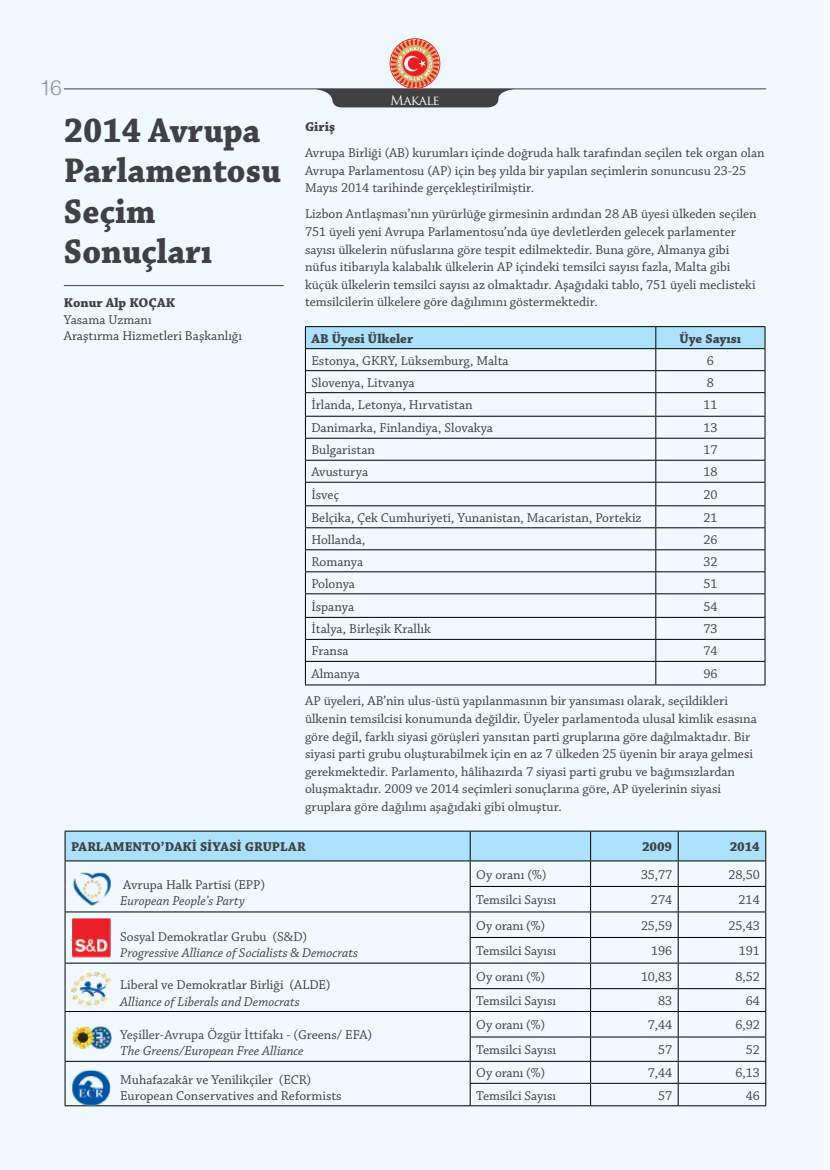
<style>
.page{position:relative;width:830px;height:1170px;background:#fff}
.page>*{position:absolute;margin:0;border:0;box-sizing:border-box;transform-origin:0 0}
.t1{font:700 36px/40.5px "Chaparral Pro";color:#414042;scale:.95 1}
.t2{font:21px "Helvetica X Light";color:#939598}
.t3{font:13.5px/17.5px "Chaparral Pro";color:#414042}
.t4{font:italic 13.5px/16.2px "Chaparral Pro";color:#414042}
.t5{font:700 13.5px "Chaparral Pro";color:#414042}
.t6{font:13.05px "Trajan Pro";letter-spacing:-.05em;color:#fff}
.s1{font-style:normal;color:#474747}
.s2{font-style:normal}
</style>
<div class="page">
<div style="left:0;top:1px;width:828px;height:1168px;background:#eff9fe"></div>
<hr style="left:64px;top:285px;width:219px;height:1px;background:#414042">
<svg style="left:305px;top:326px;width:460px;height:358px"></svg>
<hr style="left:305px;top:684px;width:350px;height:1px;background:#000">
<hr style="left:655px;top:684px;width:110px;height:1px;background:#000">
<hr style="left:65px;top:830px;width:405px;height:1px;background:#000">
<hr style="left:470px;top:830px;width:120px;height:1px;background:#000">
<hr style="left:590px;top:830px;width:87px;height:1px;background:#000">
<hr style="left:677px;top:830px;width:88px;height:1px;background:#000">
<svg style="left:65px;top:831px;width:701px;height:274px"></svg>
<hr style="left:65px;top:1105px;width:405px;height:1px;background:#000">
<hr style="left:470px;top:1105px;width:120px;height:1px;background:#000">
<hr style="left:590px;top:1105px;width:87px;height:1px;background:#000">
<hr style="left:677px;top:1105px;width:88px;height:1px;background:#000">
<img style="left:71px;top:868px;width:41px;height:40px">
<img style="left:71px;top:917px;width:41px;height:41px">
<img style="left:71px;top:969px;width:41px;height:40px">
<img style="left:71px;top:1017px;width:41px;height:40px">
<img style="left:71px;top:1067px;width:41px;height:40px">
<hr style="left:64px;top:89px;width:701px;height:1px;background:#414042">
<svg style="left:315px;top:39px;width:199px;height:68px"></svg>
<h2 class="t2" style="left:39px;top:74px;width:24px">16</h2>
<p class="t6" style="left:390px;top:91px;width:51px">Makale</p>
<h1 class="t1" style="left:64px;top:112px;width:230px">2014 Avrupa<br>Parlamentosu<br>Seçim<br>Sonuçları</h1>
<p class="t5" style="left:64px;top:295px;width:112px">Konur Alp KOÇAK</p>
<p class="t3" style="left:64px;top:312px;width:180px;line-height:16.5px">Yasama Uzmanı<br>Araştırma Hizmetleri Başkanlığı</p>
<p class="t5" style="left:305px;top:119px;width:32px">Giriş</p>
<p class="t3" style="left:305px;top:145px;width:461px">Avrupa Birliği (AB) kurumları içinde doğruda halk tarafından seçilen tek organ olan<br>Avrupa Parlamentosu (AP) için beş yılda bir yapılan seçimlerin sonuncusu 23-25<br>Mayıs 2014 tarihinde gerçekleştirilmiştir.</p>
<p class="t3" style="left:305px;top:206px;width:453px">Lizbon Antlaşması’nın yürürlüğe girmesinin ardından 28 AB üyesi ülkeden seçilen 751 üyeli yeni Avrupa Parlamentosu’nda üye devletlerden gelecek parlamenter sayısı ülkelerin nüfuslarına göre tespit edilmektedir. Buna göre, Almanya gibi nüfus itibarıyla kalabalık ülkelerin AP içindeki temsilci sayısı fazla, Malta gibi küçük ülkelerin temsilci sayısı az olmaktadır. Aşağıdaki tablo, 751 üyeli meclisteki temsilcilerin ülkelere göre dağılımını göstermektedir.</p>
<p class="t5" style="left:311px;top:330px;width:103px">AB Üyesi Ülkeler</p>
<p class="t5" style="left:679px;top:330px;width:63px">Üye Sayısı</p>
<p class="t3" style="left:311px;top:352px;width:199px">Estonya, GKRY, Lüksemburg, Malta</p>
<p class="t3" style="left:706px;top:352px;width:9px">6</p>
<p class="t3" style="left:311px;top:374px;width:105px">Slovenya, Litvanya</p>
<p class="t3" style="left:706px;top:374px;width:9px">8</p>
<p class="t3" style="left:311px;top:397px;width:163px">İrlanda, Letonya, Hırvatistan</p>
<p class="t3" style="left:703px;top:397px;width:16px">11</p>
<p class="t3" style="left:311px;top:419px;width:183px">Danimarka, Finlandiya, Slovakya</p>
<p class="t3" style="left:703px;top:419px;width:16px">13</p>
<p class="t3" style="left:311px;top:441px;width:65px">Bulgaristan</p>
<p class="t3" style="left:703px;top:441px;width:16px">17</p>
<p class="t3" style="left:311px;top:463px;width:58px">Avusturya</p>
<p class="t3" style="left:703px;top:463px;width:16px">18</p>
<p class="t3" style="left:311px;top:486px;width:29px">İsveç</p>
<p class="t3" style="left:703px;top:486px;width:16px">20</p>
<p class="t3" style="left:311px;top:509px;width:331px">Belçika, Çek Cumhuriyeti, Yunanistan, Macaristan, Portekiz</p>
<p class="t3" style="left:703px;top:509px;width:16px">21</p>
<p class="t3" style="left:311px;top:531px;width:55px">Hollanda,</p>
<p class="t3" style="left:703px;top:531px;width:16px">26</p>
<p class="t3" style="left:311px;top:553px;width:53px">Romanya</p>
<p class="t3" style="left:703px;top:553px;width:16px">32</p>
<p class="t3" style="left:311px;top:575px;width:45px">Polonya</p>
<p class="t3" style="left:703px;top:575px;width:16px">51</p>
<p class="t3" style="left:311px;top:598px;width:44px">İspanya</p>
<p class="t3" style="left:703px;top:598px;width:16px">54</p>
<p class="t3" style="left:311px;top:621px;width:121px">İtalya, Birleşik Krallık</p>
<p class="t3" style="left:703px;top:621px;width:16px">73</p>
<p class="t3" style="left:311px;top:643px;width:39px">Fransa</p>
<p class="t3" style="left:703px;top:643px;width:16px">74</p>
<p class="t3" style="left:311px;top:665px;width:50px">Almanya</p>
<p class="t3" style="left:305px;top:660px;width:424px;line-height:27.2px;text-indent:398px">96<br>AP üyeleri, AB’nin ulus-üstü yapılanmasının bir yansıması olarak, seçildikleri</p>
<p class="t3" style="left:305px;top:710px;width:453px">ülkenin temsilcisi konumunda değildir. Üyeler parlamentoda ulusal kimlik esasına göre değil, farklı siyasi görüşleri yansıtan parti gruplarına göre dağılmaktadır. Bir siyasi parti grubu oluşturabilmek için en az 7 ülkeden 25 üyenin bir araya gelmesi gerekmektedir. Parlamento, hâlihazırda 7 siyasi parti grubu ve bağımsızlardan oluşmaktadır. 2009 ve 2014 seçimleri sonuçlarına göre, AP üyelerinin siyasi gruplara göre dağılımı aşağıdaki gibi olmuştur.</p>
<p class="t5" style="left:71px;top:838px;width:236px">PARLAMENTO’DAKİ SİYASİ GRUPLAR</p>
<p class="t5" style="left:641px;top:838px;width:32px">2009</p>
<p class="t5" style="left:729px;top:838px;width:32px">2014</p>
<p class="t3" style="left:123px;top:876px;width:143px">Avrupa Halk Partisi (EPP)</p>
<p class="t4" style="left:120px;top:892px;width:126px">European People’s Party</p>
<p class="t3" style="left:476px;top:866px;width:72px">Oy oranı (%)</p>
<p class="t3" style="left:640px;top:866px;width:33px">35,77</p>
<p class="t3" style="left:728px;top:866px;width:33px">28,50</p>
<p class="t3" style="left:476px;top:891px;width:81px">Temsilci Sayısı</p>
<p class="t3" style="left:650px;top:891px;width:23px">274</p>
<p class="t3" style="left:738px;top:891px;width:23px">214</p>
<p class="t3" style="left:120px;top:928px;width:188px">Sosyal Demokratlar Grubu (S&amp;D)</p>
<p class="t4" style="left:120px;top:945px;width:239px">Progressive Alliance of Socialists &amp; Democrats</p>
<p class="t3" style="left:120px;top:976px;width:212px">Liberal ve Demokratlar Birliği (ALDE)</p>
<p class="t4" style="left:120px;top:993px;width:181px">Alliance of Liberals and Democrats</p>
<p class="t4" style="left:120px;top:1027px;width:253px"><span class="s1">Yeşiller-Avrupa Özgür İttifakı</span> <span class="s2">- (Greens/ EFA)<br></span>The Greens/European Free Alliance</p>
<p class="t3" style="left:476px;top:917px;width:70px">Oy oranı (%)</p>
<p class="t3" style="left:640px;top:917px;width:33px">25,59</p>
<p class="t3" style="left:728px;top:917px;width:33px">25,43</p>
<p class="t3" style="left:476px;top:942px;width:81px">Temsilci Sayısı</p>
<p class="t3" style="left:651px;top:942px;width:22px">196</p>
<p class="t3" style="left:738px;top:942px;width:22px">191</p>
<p class="t3" style="left:476px;top:968px;width:70px">Oy oranı (%)</p>
<p class="t3" style="left:640px;top:968px;width:33px">10,83</p>
<p class="t3" style="left:735px;top:968px;width:26px">8,52</p>
<p class="t3" style="left:476px;top:992px;width:81px">Temsilci Sayısı</p>
<p class="t3" style="left:657px;top:992px;width:16px">83</p>
<p class="t3" style="left:745px;top:992px;width:16px">64</p>
<p class="t3" style="left:476px;top:1016px;width:70px">Oy oranı (%)</p>
<p class="t3" style="left:647px;top:1016px;width:26px">7,44</p>
<p class="t3" style="left:735px;top:1016px;width:26px">6,92</p>
<p class="t3" style="left:476px;top:1041px;width:81px">Temsilci Sayısı</p>
<p class="t3" style="left:657px;top:1041px;width:16px">57</p>
<p class="t3" style="left:745px;top:1041px;width:16px">52</p>
<p class="t3" style="left:120px;top:1071px;width:223px;line-height:16.2px">Muhafazakâr ve Yenilikçiler (ECR)<br>European Conservatives and Reformists</p>
<p class="t3" style="left:476px;top:1064px;width:70px">Oy oranı (%)</p>
<p class="t3" style="left:647px;top:1064px;width:26px">7,44</p>
<p class="t3" style="left:735px;top:1064px;width:26px">6,13</p>
<p class="t3" style="left:476px;top:1086px;width:81px">Temsilci Sayısı</p>
<p class="t3" style="left:657px;top:1086px;width:16px">57</p>
<p class="t3" style="left:745px;top:1086px;width:16px">46</p>
</div>
